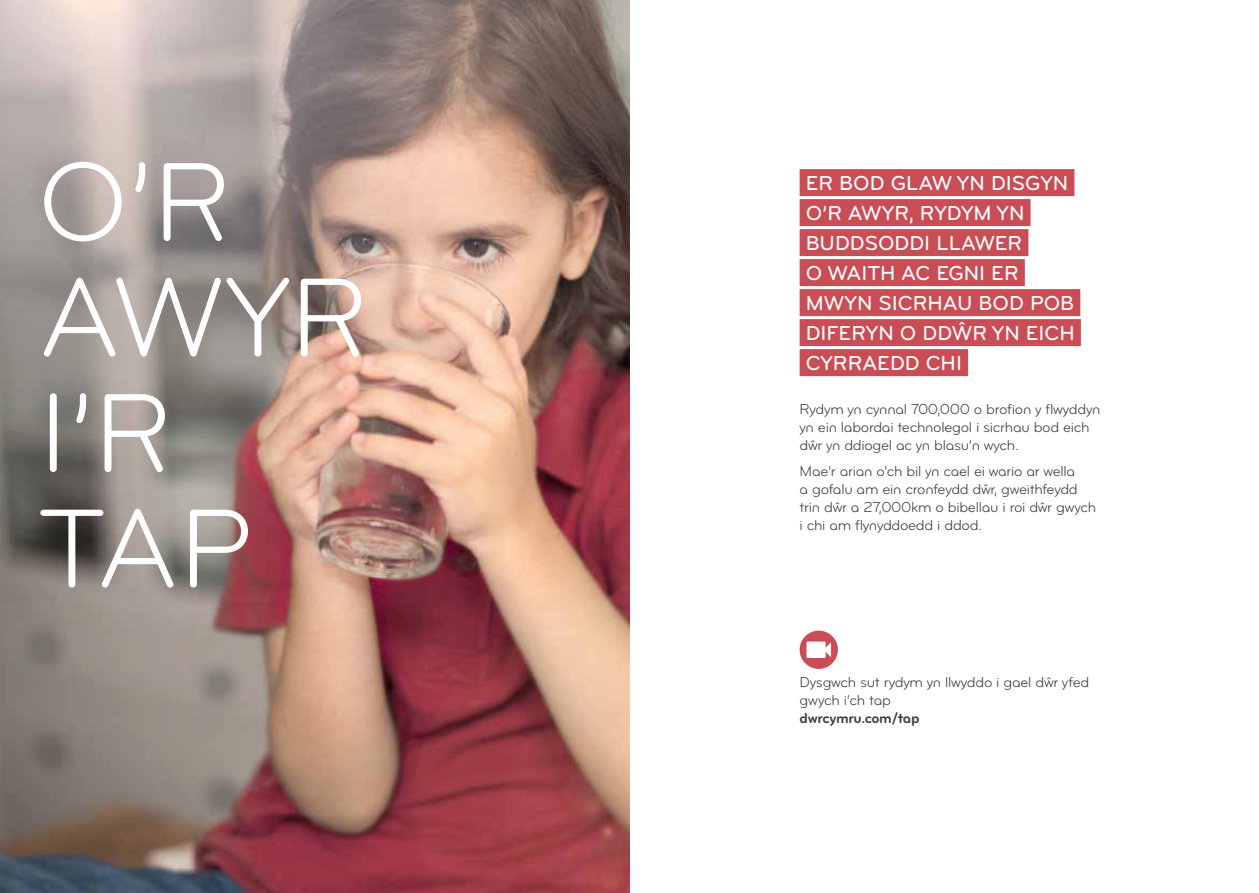
<style>
.page{position:relative;width:1259px;height:893px;background:#fff}
.page>*{position:absolute;margin:0;border:0;box-sizing:border-box;transform-origin:0 0}
.t1{font:115.5px/115.5px "Bryant Pro Regular Alternate";color:#fff}
.t2{font:21px/30px "Bryant Pro Medium Alternate";color:#fff}
.t3{font:15px/18px "Bryant Pro Regular Alternate";letter-spacing:-.02em;color:#414042}
.t4{font:15px "Bryant Pro Bold Alternate";letter-spacing:-.025em;color:#414042}
</style>
<div class="page">
<img style="left:0;top:0;width:629px;height:893px">
<div style="left:799px;top:169px;width:275px;height:27px;background:#ca4d56"></div>
<div style="left:799px;top:199px;width:231px;height:27px;background:#ca4d56"></div>
<div style="left:799px;top:229px;width:229px;height:27px;background:#ca4d56"></div>
<div style="left:799px;top:259px;width:226px;height:27px;background:#ca4d56"></div>
<div style="left:799px;top:289px;width:281px;height:27px;background:#ca4d56"></div>
<div style="left:799px;top:319px;width:282px;height:27px;background:#ca4d56"></div>
<div style="left:799px;top:349px;width:169px;height:27px;background:#ca4d56"></div>
<svg style="left:799px;top:631px;width:39px;height:38px"></svg>
<h1 class="t1" style="left:38px;top:147px;width:332px">O’R<br>AWYR<br>I’R<br>TAP</h1>
<h2 class="t2" style="left:805px;top:169px;width:270px">ER BOD GLAW YN DISGYN<br>O’R AWYR, RYDYM YN<br>BUDDSODDI LLAWER<br>O WAITH AC EGNI ER<br>MWYN SICRHAU BOD POB<br>DIFERYN O DDŴR YN EICH<br>CYRRAEDD CHI</h2>
<p class="t3" style="left:799px;top:400px;width:302px">Rydym yn cynnal 700,000 o brofion y flwyddyn yn ein labordai technolegol i sicrhau bod eich dŵr yn ddiogel ac yn blasu’n wych.</p>
<p class="t3" style="left:799px;top:463px;width:298px">Mae’r arian o’ch bil yn cael ei wario ar wella<br>a gofalu am ein cronfeydd dŵr, gweithfeydd trin dŵr a 27,000km o bibellau i roi dŵr gwych i chi am flynyddoedd i ddod.</p>
<p class="t3" style="left:799px;top:673px;width:291px">Dysgwch sut rydym yn llwyddo i gael dŵr yfed gwych i’ch tap</p>
<p class="t4" style="left:799px;top:710px;width:121px">dwrcymru.com/tap</p>
</div>
